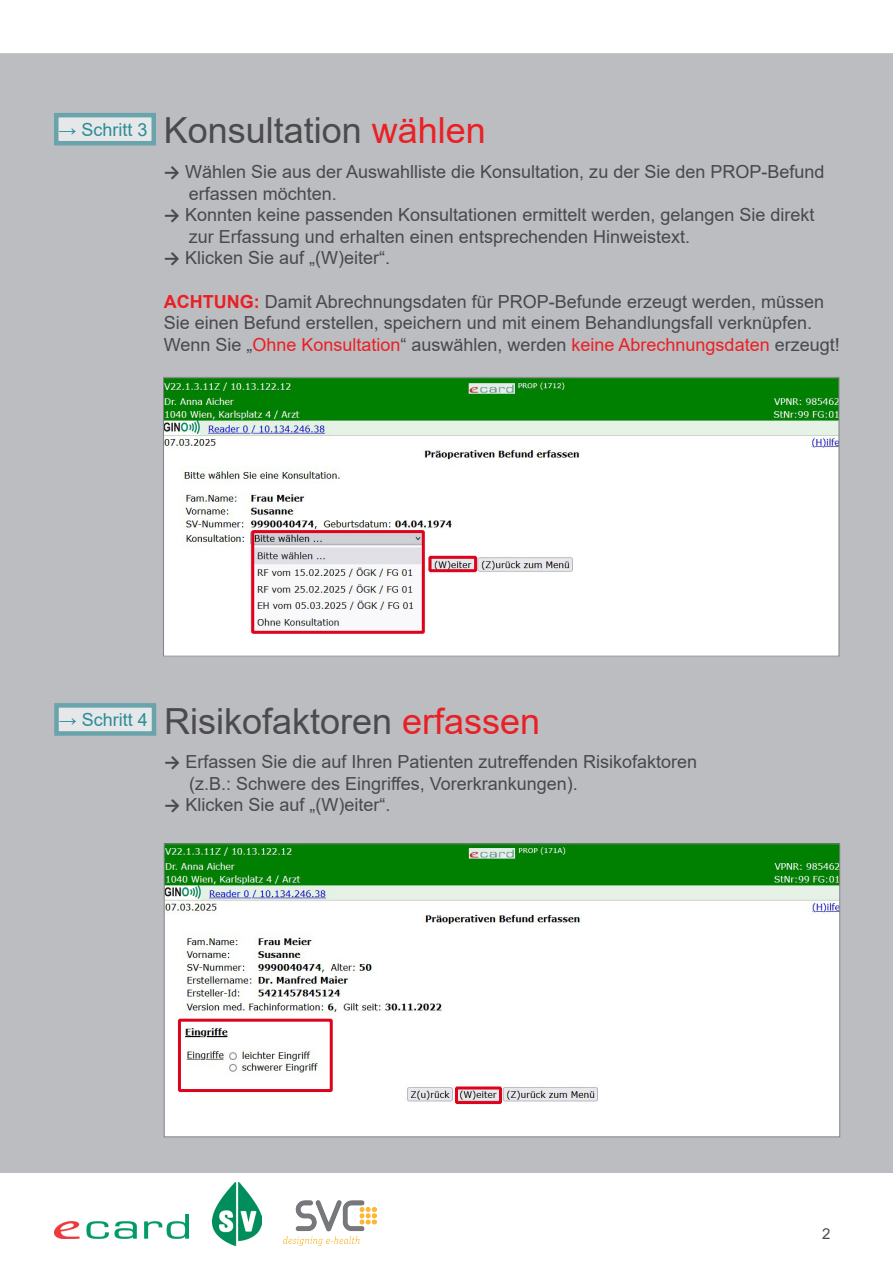
<style>
.page{position:relative;width:893px;height:1263px;background:#fff}
.page>*{position:absolute;margin:0;border:0;box-sizing:border-box;transform-origin:0 0}
.t1{font:36px "Arial";color:#4b4a4d}
.t2{font:18px/21.6px "Arial";color:#48494e}
.t3{font:18px "Arial";color:#2a8d97}
.t4{font:15px "Arial";color:#48494e}
.s1{color:#e92025}
.s2{font-family:"Calibri";font-weight:700}
.s3{font-weight:700;color:#e92025}
</style>
<div class="page">
<div style="left:0;top:53px;width:893px;height:1120px;background:#bcbdc0"></div>
<div style="left:56px;top:115px;width:98px;height:28px;background:#e6e7e9"></div>
<div style="left:54px;top:113px;width:102px;height:32px;border:4px solid #69a3ab"></div>
<div style="left:56px;top:705px;width:98px;height:28px;background:#e6e7e9"></div>
<div style="left:54px;top:703px;width:102px;height:33px;border:4px solid #69a3ab"></div>
<img style="left:284px;top:1201px;width:93px;height:44px">
<img style="left:54px;top:1214px;width:134px;height:24px">
<img style="left:213px;top:1183px;width:48px;height:62px">
<img style="left:165px;top:379px;width:672px;height:275px">
<div style="left:163px;top:377px;width:676px;height:279px;border:1px solid #808285"></div>
<div style="left:251px;top:530px;width:174px;height:104px;border:3px solid #df021d"></div>
<div style="left:428px;top:556px;width:49px;height:16px;border:3px solid #df021d"></div>
<img style="left:166px;top:845px;width:672px;height:290px">
<div style="left:178px;top:1019px;width:155px;height:73px;border:3px solid #df021d"></div>
<div style="left:455px;top:1086px;width:47px;height:18px;border:3px solid #df021d"></div>
<p class="t3" style="left:58px;top:117px;width:91px">→ Schritt 3</p>
<p class="t1" style="left:164px;top:106px;width:324px">Konsultation <span class="s1">wählen</span></p>
<p class="t2" style="left:164px;top:161px;width:662px"><span class="s2">→</span> Wählen Sie aus der Auswahlliste die Konsultation, zu der Sie den PROP-Befund</p>
<p class="t2" style="left:189px;top:182px;width:150px">erfassen möchten.</p>
<p class="t2" style="left:164px;top:204px;width:652px"><span class="s2">→</span> Konnten keine passenden Konsultationen ermittelt werden, gelangen Sie direkt</p>
<p class="t2" style="left:189px;top:226px;width:503px">zur Erfassung und erhalten einen entsprechenden Hinweistext.</p>
<p class="t2" style="left:164px;top:247px;width:228px"><span class="s2">→</span> Klicken Sie auf „(W)eiter“.</p>
<p class="t2" style="left:164px;top:290px;width:677px"><span class="s3">ACHTUNG:</span> Damit Abrechnungsdaten für PROP-Befunde erzeugt werden, müssen<br>Sie einen Befund erstellen, speichern und mit einem Behandlungsfall verknüpfen.<br>Wenn Sie „<span class="s1">Ohne Konsultation</span>“ auswählen, werden <span class="s1">keine Abrechnungsdaten</span> erzeugt!</p>
<p class="t3" style="left:59px;top:707px;width:91px">→ Schritt 4</p>
<p class="t1" style="left:164px;top:696px;width:378px">Risikofaktoren <span class="s1">erfassen</span></p>
<p class="t2" style="left:164px;top:751px;width:535px"><span class="s2">→</span> Erfassen Sie die auf Ihren Patienten zutreffenden Risikofaktoren</p>
<p class="t2" style="left:189px;top:772px;width:390px">(z.B.: Schwere des Eingriffes, Vorerkrankungen).</p>
<p class="t2" style="left:164px;top:794px;width:228px"><span class="s2">→</span> Klicken Sie auf „(W)eiter“.</p>
<p class="t4" style="left:822px;top:1223px;width:10px">2</p>
</div>
